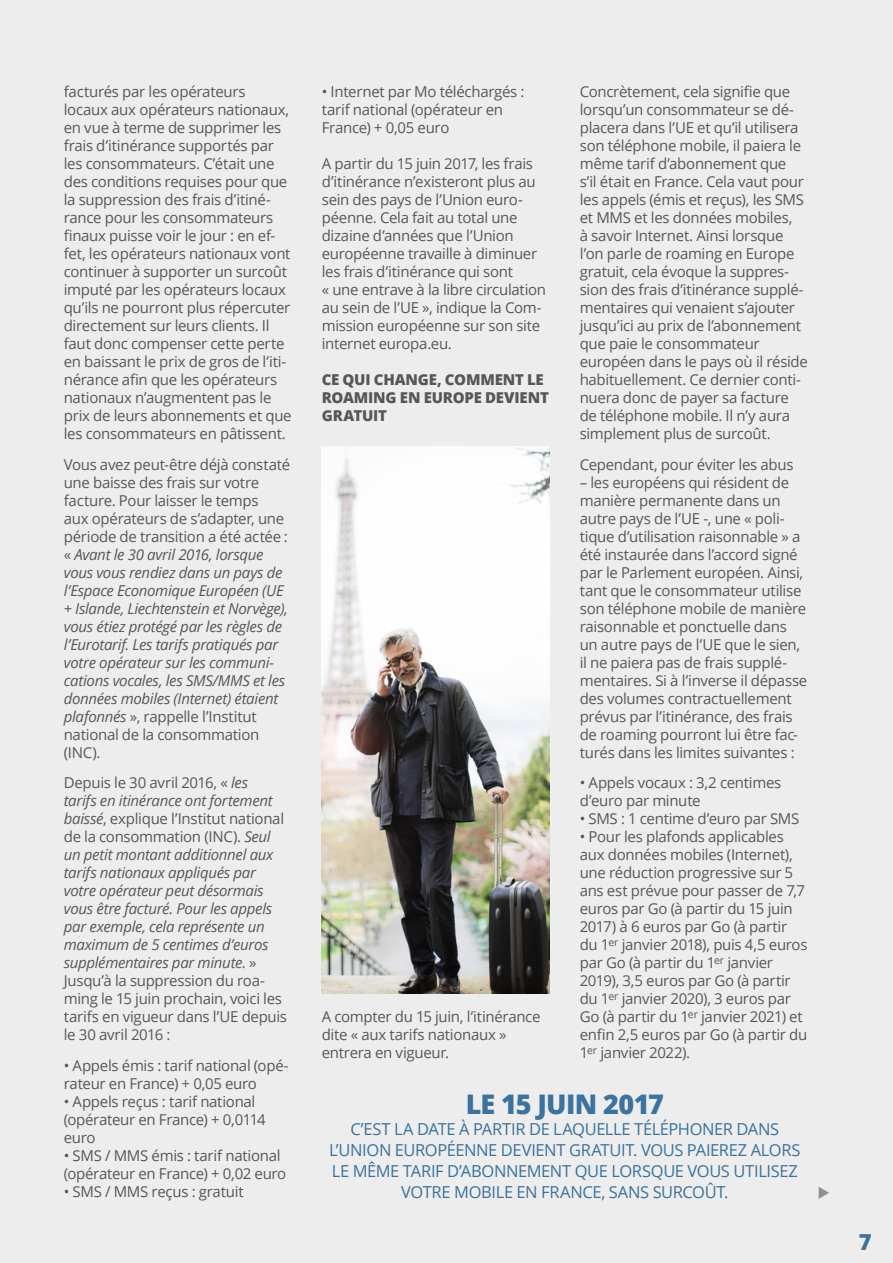
<style>
.page{position:relative;width:893px;height:1263px;background:#ededed}
.page>*{position:absolute;margin:0;border:0;box-sizing:border-box;transform-origin:0 0}
.t1{font:800 27px "Open Sans";letter-spacing:-.02em;color:#3a72a0}
.t2{font:800 22.05px "Open Sans";color:#3a72a0}
.t3{font:16.5px/21px "Open Sans";letter-spacing:-.025em;color:#3a72a0;text-align:center}
.t4{font:15px/18px "Open Sans";letter-spacing:-.02em;color:#575756}
.t5{font:italic 15px/18px "Open Sans";letter-spacing:-.02em;color:#575756}
.t6{font:800 15px/18px "Open Sans";letter-spacing:-.01em;color:#575756}
.s1{font-style:normal}
</style>
<div class="page">
<svg style="left:819px;top:1187px;width:10px;height:12px"></svg>
<img style="left:322px;top:446px;width:228px;height:547px">
<p class="t4" style="left:64px;top:82px;width:229px">facturés par les opérateurs locaux aux opérateurs nationaux, en vue à terme de supprimer les frais d’itinérance supportés par les consommateurs. C’était une des conditions requises pour que la suppression des frais d’itiné&shy;rance pour les consommateurs finaux puisse voir le jour : en ef&shy;fet, les opérateurs nationaux vont continuer à supporter un surcoût imputé par les opérateurs locaux qu’ils ne pourront plus répercuter directement sur leurs clients. Il faut donc compenser cette perte en baissant le prix de gros de l’iti&shy;nérance afin que les opérateurs nationaux n’augmentent pas le prix de leurs abonnements et que les consommateurs en pâtissent.</p>
<p class="t5" style="left:64px;top:455px;width:228px"><span class="s1">Vous avez peut-être déjà constaté une baisse des frais sur votre facture. Pour laisser le temps<br>aux opérateurs de s’adapter, une période de transition a été actée : «</span> Avant le 30 avril 2016, lorsque vous vous rendiez dans un pays de l’Espace Economique Européen (UE + Islande, Liechtenstein et Norvège), vous étiez protégé par les règles de l’Eurotarif. Les tarifs pratiqués par votre opérateur sur les communi&shy;cations vocales, les SMS/MMS et les données mobiles (Internet) étaient plafonnés <span class="s1">», rappelle l’Institut national de la consommation (INC).</span></p>
<p class="t5" style="left:64px;top:773px;width:225px"><span class="s1">Depuis le 30 avril 2016, «</span> les<br>tarifs en itinérance ont fortement baissé<span class="s1">, explique l’Institut national de la consommation (INC).</span> Seul un petit montant additionnel aux tarifs nationaux appliqués par votre opérateur peut désormais vous être facturé. Pour les appels par exemple, cela représente un maximum de 5 centimes d’euros supplémentaires par minute. <span class="s1">»<br>Jusqu’à la suppression du roa&shy;ming le 15 juin prochain, voici les tarifs en vigueur dans l’UE depuis le 30 avril 2016 :</span></p>
<p class="t4" style="left:64px;top:1056px;width:226px">• Appels émis : tarif national (opé&shy;rateur en France) + 0,05 euro</p>
<p class="t4" style="left:64px;top:1092px;width:203px">• Appels reçus : tarif national (opérateur en France) + 0,0114 euro</p>
<p class="t4" style="left:64px;top:1146px;width:224px">• SMS / MMS émis : tarif national (opérateur en France) + 0,02 euro</p>
<p class="t4" style="left:64px;top:1182px;width:181px">• SMS / MMS reçus : gratuit</p>
<p class="t4" style="left:580px;top:82px;width:230px">Concrètement, cela signifie que lorsqu’un consommateur se dé&shy;placera dans l’UE et qu’il utilisera son téléphone mobile, il paiera le même tarif d’abonnement que<br>s’il était en France. Cela vaut pour les appels (émis et reçus), les SMS et MMS et les données mobiles,<br>à savoir Internet. Ainsi lorsque l’on parle de roaming en Europe gratuit, cela évoque la suppres&shy;sion des frais d’itinérance supplé&shy;mentaires qui venaient s’ajouter jusqu’ici au prix de l’abonnement que paie le consommateur européen dans le pays où il réside habituellement. Ce dernier conti&shy;nuera donc de payer sa facture de téléphone mobile. Il n’y aura simplement plus de surcoût.</p>
<p class="t4" style="left:580px;top:455px;width:215px">Cependant, pour éviter les abus</p>
<p class="t4" style="left:580px;top:473px;width:229px">– les européens qui résident de manière permanente dans un autre pays de l’UE -, une « poli&shy;tique d’utilisation raisonnable » a été instaurée dans l’accord signé par le Parlement européen. Ainsi, tant que le consommateur utilise son téléphone mobile de manière raisonnable et ponctuelle dans un autre pays de l’UE que le sien, il ne paiera pas de frais supplé&shy;mentaires. Si à l’inverse il dépasse des volumes contractuellement prévus par l’itinérance, des frais de roaming pourront lui être fac&shy;turés dans les limites suivantes :</p>
<p class="t4" style="left:580px;top:773px;width:203px">• Appels vocaux : 3,2 centimes d’euro par minute</p>
<p class="t4" style="left:580px;top:809px;width:221px">• SMS : 1 centime d’euro par SMS</p>
<p class="t4" style="left:580px;top:827px;width:229px">• Pour les plafonds applicables aux données mobiles (Internet), une réduction progressive sur 5 ans est prévue pour passer de 7,7 euros par Go (à partir du 15 juin<br>2017) à 6 euros par Go (à partir du 1<sup>er</sup> janvier 2018), puis 4,5 euros par Go (à partir du 1<sup>er</sup> janvier<br>2019), 3,5 euros par Go (à partir du 1<sup>er</sup> janvier 2020), 3 euros par<br>Go (à partir du 1<sup>er</sup> janvier 2021) et enfin 2,5 euros par Go (à partir du<br>1<sup>er</sup> janvier 2022).</p>
<h1 class="t1" style="left:466px;top:1083px;width:200px">LE 15 JUIN 2017</h1>
<p class="t3" style="left:329px;top:1118px;width:473px">C’EST LA DATE À PARTIR DE LAQUELLE TÉLÉPHONER DANS L’UNION EUROPÉENNE DEVIENT GRATUIT. VOUS PAIEREZ ALORS LE MÊME TARIF D’ABONNEMENT QUE LORSQUE VOUS UTILISEZ VOTRE MOBILE EN FRANCE, SANS SURCOÛT.</p>
<p class="t4" style="left:322px;top:82px;width:204px">• Internet par Mo téléchargés : tarif national (opérateur en<br>France) + 0,05 euro</p>
<p class="t4" style="left:322px;top:154px;width:226px">A partir du 15 juin 2017, les frais d’itinérance n’existeront plus au sein des pays de l’Union euro&shy;péenne. Cela fait au total une dizaine d’années que l’Union européenne travaille à diminuer les frais d’itinérance qui sont<br>« une entrave à la libre circulation au sein de l’UE », indique la Com&shy;mission européenne sur son site internet europa.eu.</p>
<p class="t6" style="left:322px;top:370px;width:229px">CE QUI CHANGE, COMMENT LE<br>ROAMING EN EUROPE DEVIENT<br>GRATUIT</p>
<p class="t4" style="left:322px;top:1007px;width:220px">A compter du 15 juin, l’itinérance dite « aux tarifs nationaux » entrera en vigueur.</p>
<h2 class="t2" style="left:859px;top:1225px;width:14px">7</h2>
</div>
